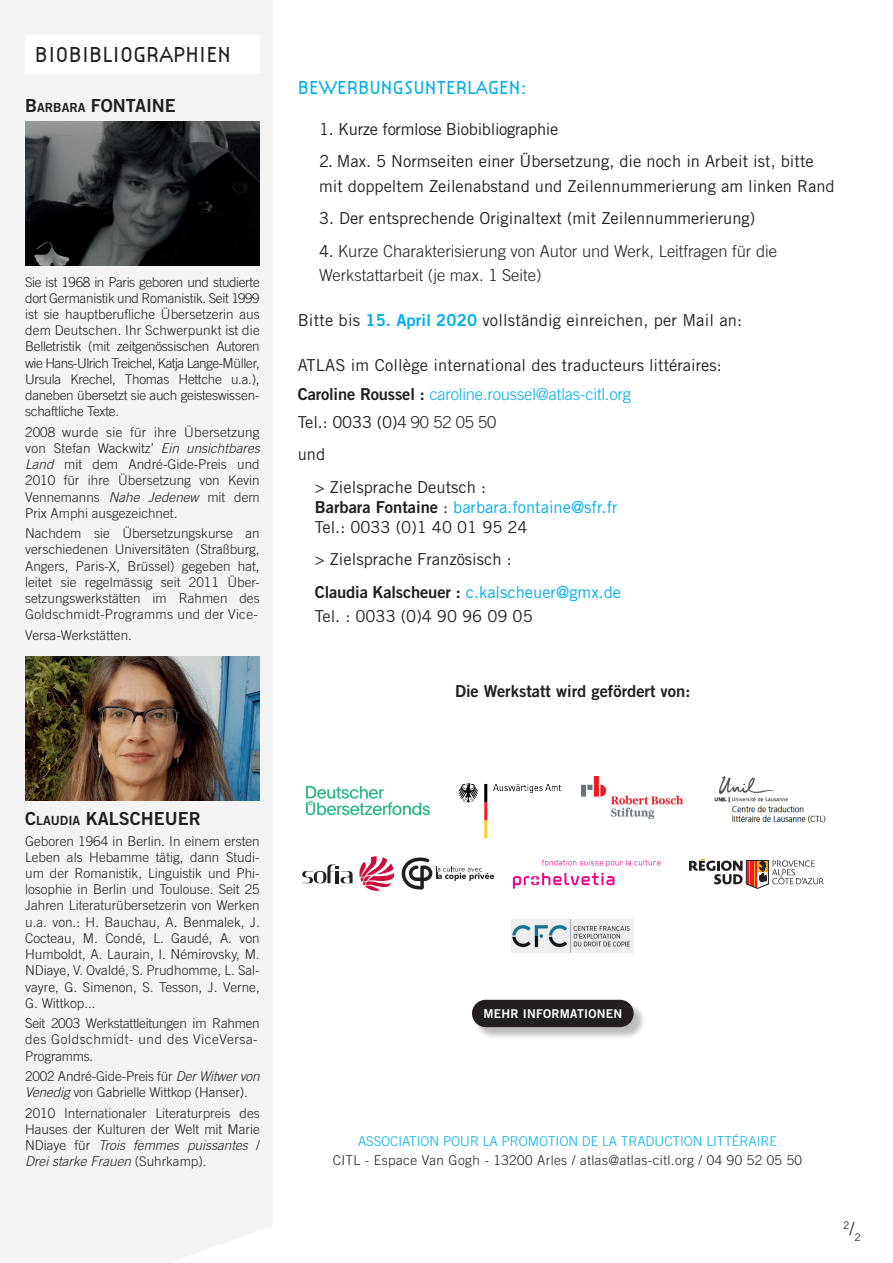
<style>
.page{position:relative;width:893px;height:1263px;background:#fff}
.page>*{position:absolute;margin:0;border:0;box-sizing:border-box;transform-origin:0 0}
.t1{font:300 22.5px "Citizen";color:#231f20}
.t2{font:300 19.5px "Citizen";color:#00aeef}
.t3{font:18px "Trade Gothic LT Std Bd 2";color:#231f20}
.t4{font:18px "Trade Gothic LT Std Bd 2";color:#231f20}
.t5{font:16.5px/28.3px "Trade Gothic LT Std";color:#231f20}
.t6{font:300 16.5px/24px "Trade Gothic LT Std";color:#231f20}
.t7{font:16.5px/19.8px "Trade Gothic LT Std";color:#00aeef}
.t8{font:16.5px "Trade Gothic LT Std";letter-spacing:-.02em;color:#231f20}
.t9{font:16.5px "Trade Gothic LT Std Bd 2";color:#231f20}
.t10{font:300 13.5px/16.2px "Trade Gothic LT Std";color:#231f20;text-align:justify}
.t11{font:300 13.5px/16.2px "Trade Gothic LT Std";letter-spacing:-.02em;color:#231f20}
.t12{font:300 13.5px "Trade Gothic LT Std";letter-spacing:.03em;color:#231f20}
.t13{font:300 13.5px "Trade Gothic LT Std";color:#00aeef}
.t14{font:12.15px "Trade Gothic LT Std Bd 2";letter-spacing:.02em;color:#fff}
.t15{font:10.5px "Trade Gothic LT Std";color:#231f20}
.s1{font-size:12.6px}
.s2{font-style:italic}
.s3{font-weight:400}
.s4{font-family:"Trade Gothic LT Std Bd 2";color:#00aeef}
.s5{font-family:"Trade Gothic LT Std Bd 2"}
.s6{font-weight:300;color:#00aeef}
.s7{font-weight:300}
.s8{font-family:"Trade Gothic LT Std Bd 2";color:#231f20}
.s9{color:#231f20}
.s10{color:#00aeef}
.s11{font-style:inherit}
.s12{font-size:18px}
</style>
<div class="page">
<div style="left:0;top:0;width:272px;height:1263px;background:#f4f4f4"></div>
<div style="left:473px;top:1001px;width:173px;height:39px;background:#231f20;opacity:.3"></div>
<div style="left:472px;top:1000px;width:162px;height:27px;background:#231f20;border-radius:14px"></div>
<img style="left:25px;top:656px;width:235px;height:145px">
<div style="left:25px;top:35px;width:235px;height:38px;background:#fff"></div>
<img style="left:25px;top:121px;width:235px;height:145px">
<img style="left:458px;top:783px;width:104px;height:56px">
<img style="left:305px;top:786px;width:125px;height:30px">
<img style="left:582px;top:776px;width:101px;height:42px">
<svg style="left:542px;top:859px;width:118px;height:8px"></svg>
<svg style="left:513px;top:873px;width:102px;height:16px"></svg>
<svg style="left:302px;top:864px;width:51px;height:19px"></svg>
<svg style="left:359px;top:856px;width:35px;height:35px"></svg>
<svg style="left:402px;top:857px;width:92px;height:32px"></svg>
<img style="left:714px;top:776px;width:112px;height:47px">
<svg style="left:689px;top:858px;width:135px;height:30px"></svg>
<img style="left:512px;top:920px;width:122px;height:32px">
<h1 class="t1" style="left:35px;top:42px;width:197px">BIOBIBLIOGRAPHIEN</h1>
<h3 class="t4" style="left:25px;top:94px;width:152px">B<span class="s1">ARBARA</span> FONTAINE</h3>
<p class="t10" style="left:25px;top:274px;width:236px">Sie ist 1968 in Paris geboren und studierte dort Germanistik und Romanistik. Seit 1999 ist sie hauptberufliche Übersetzerin aus dem Deutschen. Ihr Schwerpunkt ist die Belletristik (mit zeitgenössischen Autoren wie Hans-Ulrich Treichel, Katja Lange-Müller, Ursula Krechel, Thomas Hettche u.a.), daneben übersetzt sie auch geisteswissen&shy;schaftliche Texte.</p>
<p class="t10" style="left:25px;top:424px;width:236px">2008 wurde sie für ihre Übersetzung von Stefan Wackwitz’ <span class="s2">Ein unsichtbares Land</span> mit dem André-Gide-Preis und 2010 für ihre Übersetzung von Kevin Vennemanns <span class="s2">Nahe Jedenew</span> mit dem Prix Amphi ausgezeichnet.</p>
<p class="t10" style="left:25px;top:525px;width:236px">Nachdem sie Übersetzungskurse an verschiedenen Universitäten (Straßburg, Angers, Paris-X, Brüssel) gegeben hat, leitet sie regelmässig seit 2011 Über&shy;setzungswerkstätten im Rahmen des Goldschmidt-Programms und der Vice-</p>
<p class="t10" style="left:25px;top:626px;width:108px">Versa-Werkstätten.</p>
<h2 class="t2" style="left:298px;top:76px;width:231px">BEWERBUNGSUNTERLAGEN:</h2>
<p class="t8" style="left:319px;top:119px;width:241px">1. Kurze formlose Biobibliographie</p>
<p class="t5" style="left:319px;top:149px;width:517px;line-height:24px">2. Max. 5 Normseiten einer Übersetzung, die noch in Arbeit ist, bitte mit doppeltem Zeilenabstand und Zeilennummerierung am linken Rand</p>
<p class="t5" style="left:319px;top:204px;width:438px">3. Der entsprechende Originaltext (mit Zeilennummerierung)</p>
<p class="t6" style="left:319px;top:239px;width:459px"><span class="s3">4.</span> Kurze Charakterisierung von Autor und Werk, Leitfragen für die<br>Werkstattarbeit (je max. 1 Seite)</p>
<p class="t5" style="left:298px;top:306px;width:446px">Bitte bis <span class="s4">15. April 2020</span> vollständig einreichen, per Mail an:</p>
<p class="t5" style="left:298px;top:351px;width:426px">ATLAS im Collège international des traducteurs littéraires:<br><span class="s5">Caroline Roussel :</span> <span class="s6">caroline.roussel@atlas-citl.org<br></span>Tel.: 0033 (0)<span class="s7">4 90 52 05 50</span></p>
<p class="t5" style="left:315px;top:438px;width:173px;line-height:32.5px;text-indent:-17px">und<br>&gt; Zielsprache Deutsch :</p>
<p class="t7" style="left:315px;top:497px;width:304px"><span class="s8">Barbara Fontaine</span> <span class="s9">:</span> barbara.fontaine@sfr.fr<br><span class="s9">Tel.: 0033 (0)1 40 01 95 24</span></p>
<p class="t5" style="left:315px;top:543px;width:308px;line-height:32.5px">&gt; Zielsprache Französisch :<br><span class="s5">Claudia Kalscheuer :</span> <span class="s10">c.kalscheuer@gmx.de</span></p>
<p class="t5" style="left:315px;top:602px;width:219px">Tel. : 0033 (0)4 90 96 09 05</p>
<p class="t9" style="left:455px;top:681px;width:237px">Die Werkstatt wird gefördert von:</p>
<h3 class="t3" style="left:25px;top:808px;width:177px"><span class="s11">C</span><span class="s1">LAUDIA</span> KALSCHEUER</h3>
<p class="t10" style="left:25px;top:832px;width:236px">Geboren 1964 in Berlin. In einem ersten Leben als Hebamme tätig, dann Studi&shy;um der Romanistik, Linguistik und Phi&shy;losophie in Berlin und Toulouse. Seit 25<br>Jahren Literaturübersetzerin von Werken u.a. von.: H. Bauchau, A. Benmalek, J.<br>Cocteau, M. Condé, L. Gaudé, A. von Humboldt, A. Laurain, I. Némirovsky, M.<br>NDiaye, V. Ovaldé, S. Prudhomme, L. Sal&shy;vayre, G. Simenon, S. Tesson, J. Verne, G. Wittkop...</p>
<p class="t11" style="left:25px;top:1015px;width:236px">Seit 2003 Werkstattleitungen im Rahmen des Goldschmidt- und des ViceVersa-<br>Programms.</p>
<p class="t10" style="left:25px;top:1068px;width:236px">2002 André-Gide-Preis für <span class="s2">Der Witwer von<br>Venedig</span> von Gabrielle Wittkop (Hanser).</p>
<p class="t10" style="left:25px;top:1104px;width:236px">2010 Internationaler Literaturpreis des Hauses der Kulturen der Welt mit Marie NDiaye für <span class="s2">Trois femmes puissantes</span> / <span class="s2">Drei starke Frauen</span> (Suhrkamp).</p>
<p class="t14" style="left:483px;top:1006px;width:140px">MEHR INFORMATIONEN</p>
<p class="t13" style="left:358px;top:1133px;width:420px">ASSOCIATION POUR LA PROMOTION DE LA TRADUCTION LITTÉRAIRE</p>
<p class="t12" style="left:333px;top:1152px;width:471px">CITL - Espace Van Gogh - 13200 Arles / atlas@atlas-citl.org / 04 90 52 05 50</p>
<p class="t15" style="left:843px;top:1225px;width:19px">2<span class="s12">/</span>2</p>
</div>
